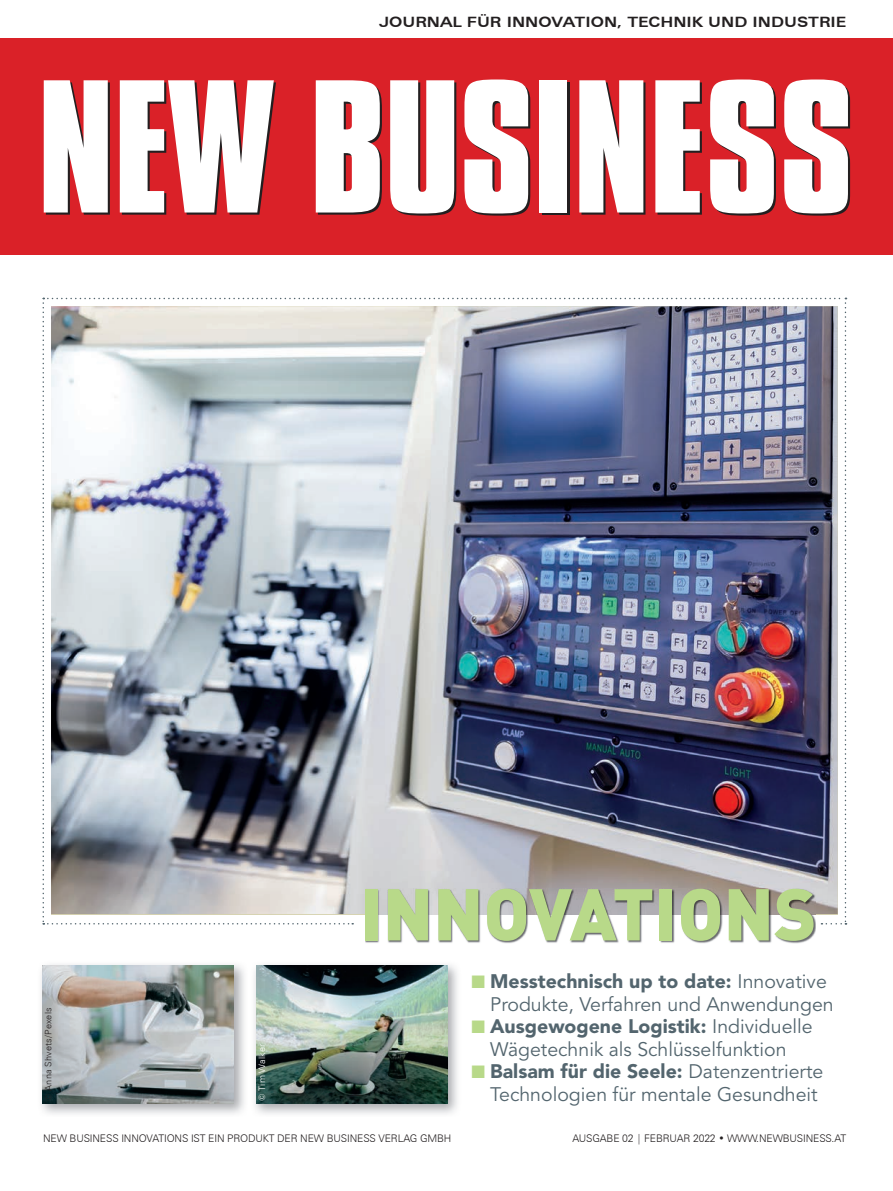
<style>
.page{position:relative;width:893px;height:1191px;background:#fff}
.page>*{position:absolute;margin:0;border:0;box-sizing:border-box;transform-origin:0 0}
.t1{font:900 72px "DIN";color:#b8d989}
.t2{font:19.5px/22.5px "Avenir LT Std";color:#53656e}
.t3{font:700 expanded 14.25px "Zurich BT";color:#231f20}
.t4{font:300 10.5px "Zurich BT";letter-spacing:-.015em;color:#231f20}
.t5{font:300 9px "Zurich BT";letter-spacing:.03em;color:#231f20}
.t6{font:300 9px "Zurich BT";letter-spacing:.025em;color:#fff}
.s1{color:#b8d989}
.s2{font-weight:900}
</style>
<div class="page">
<img style="left:43px;top:298px;width:803px;height:626px">
<div style="left:0;top:38px;width:893px;height:217px;background:#da2128"></div>
<div style="left:542px;top:82px;width:27px;height:133px;background:#231f20"></div>
<svg style="left:44px;top:80px;width:66px;height:135px;background:#eddcdd"></svg>
<svg style="left:120px;top:80px;width:156px;height:135px"></svg>
<svg style="left:316px;top:80px;width:66px;height:135px;background:#eee0e1"></svg>
<svg style="left:390px;top:80px;width:66px;height:136px;background:#edd9da"></svg>
<svg style="left:464px;top:79px;width:66px;height:137px;background:#eccbcd"></svg>
<div style="left:539px;top:80px;width:28px;height:132px;background:#fff"></div>
<svg style="left:579px;top:80px;width:66px;height:135px;background:#efddde"></svg>
<svg style="left:655px;top:80px;width:47px;height:135px"></svg>
<svg style="left:710px;top:79px;width:66px;height:137px;background:#ebcccd"></svg>
<svg style="left:784px;top:79px;width:66px;height:137px;background:#ebcbcd"></svg>
<img style="left:41px;top:964px;width:204px;height:150px">
<img style="left:43px;top:965px;width:191px;height:138px">
<img style="left:254px;top:964px;width:204px;height:150px">
<img style="left:256px;top:965px;width:191px;height:138px">
<img style="left:365px;top:889px;width:451px;height:54px">
<p class="t3" style="left:379px;top:13px;width:469px">JOURNAL FÜR INNOVATION, TECHNIK UND INDUSTRIE</p>
<p class="t5" style="left:43px;top:1101px;width:95px;rotate:-90deg">© Anna Shvets/Pexels</p>
<p class="t6" style="left:256px;top:1101px;width:59px;rotate:-90deg">© Tim Walker</p>
<h1 class="t1" style="left:360px;top:866px;width:458px">INNOVATIONS</h1>
<p class="t2" style="left:490px;top:970px;width:345px;text-indent:-19px"><span class="s1">■</span> <span class="s2">Messtechnisch up to date:</span> Innovative<br>Produkte, Verfahren und Anwendungen</p>
<p class="t2" style="left:471px;top:1015px;width:343px;text-align:center"><span class="s1">■</span> <span class="s2">Ausgewogene Logistik:</span> Individuelle<br>Wägetechnik als Schlüsselfunktion</p>
<p class="t2" style="left:471px;top:1060px;width:353px;text-align:right"><span class="s1">■</span> <span class="s2">Balsam für die Seele:</span> Datenzentrierte<br>Technologien für mentale Gesundheit</p>
<p class="t4" style="left:43px;top:1131px;width:410px">NEW BUSINESS INNOVATIONS IST EIN PRODUKT DER NEW BUSINESS VERLAG GMBH</p>
<p class="t4" style="left:572px;top:1131px;width:275px">AUSGABE 02 | FEBRUAR 2022 • WWW.NEWBUSINESS.AT</p>
</div>
